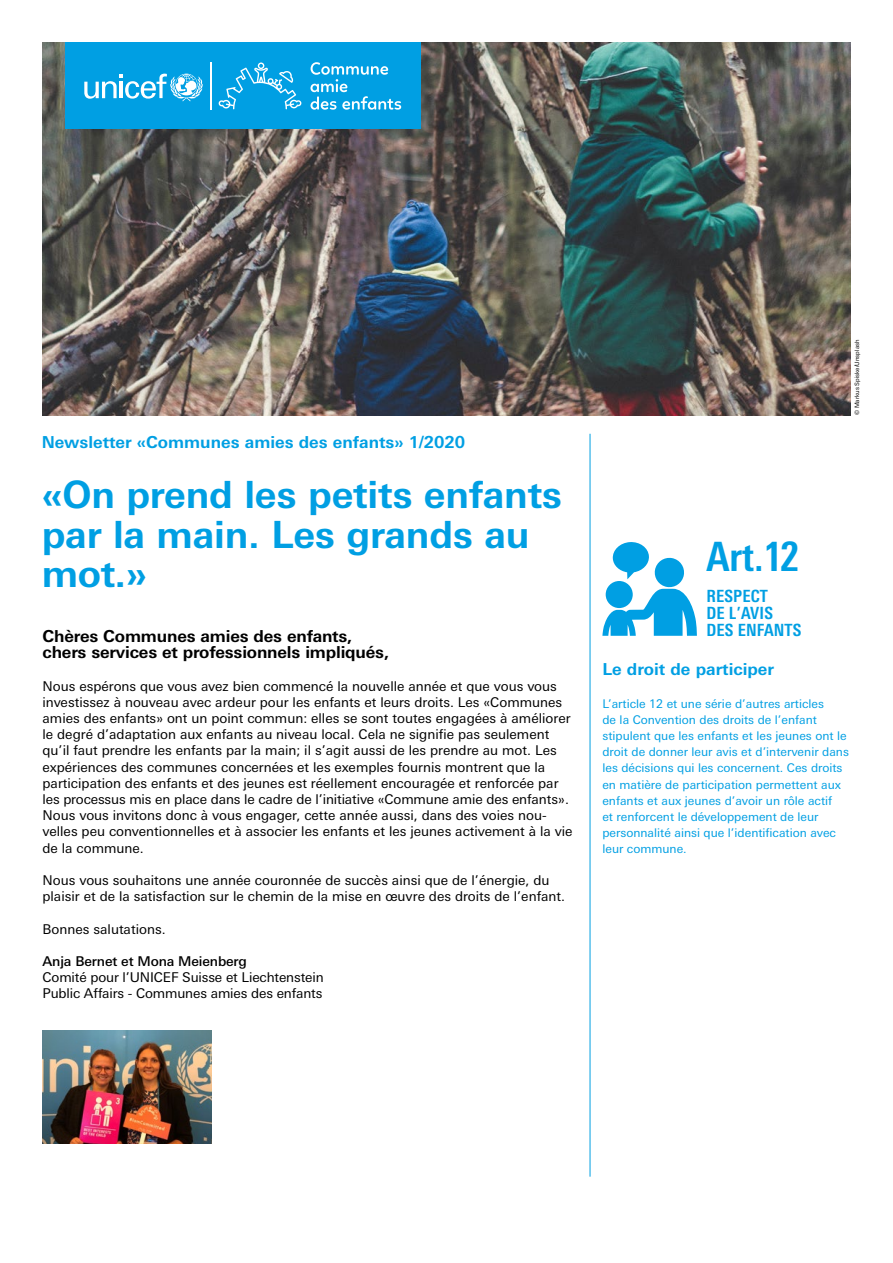
<style>
.page{position:relative;width:893px;height:1263px;background:#fff}
.page>*{position:absolute;margin:0;border:0;box-sizing:border-box;transform-origin:0 0}
.t1{font:700 condensed 40.35px "Univers Next Pro";color:#009fe3}
.t2{font:700 37.5px/39.5px "Univers Next Pro";letter-spacing:-.005em;color:#009fe3}
.t3{font:700 condensed 16.8px/16.8px "Univers Next Pro";letter-spacing:.01em;color:#009fe3}
.t4{font:700 16.5px/16.2px "Univers Next Pro";letter-spacing:-.01em;color:#000}
.t5{font:700 16.5px "Univers Next Pro";color:#009fe3}
.t6{font:13.5px/16.2px "Univers Next Pro";color:#000}
.t7{font:500 13.5px "Univers Next Pro";letter-spacing:-.01em;color:#000}
.t8{font:12px/16.2px "Univers Next Pro";color:#009fe3}
.t9{font:6px "Univers Next Pro";color:#000}
</style>
<div class="page">
<img style="left:43px;top:43px;width:807px;height:372px">
<hr style="left:590px;top:434px;width:1px;height:743px;background:#009fe3">
<svg style="left:602px;top:542px;width:95px;height:94px"></svg>
<img style="left:43px;top:1030px;width:168px;height:113px">
<div style="left:65px;top:43px;width:356px;height:86px;background:#009fe3"></div>
<svg style="left:84px;top:74px;width:119px;height:27px"></svg>
<svg style="left:219px;top:63px;width:83px;height:46px"></svg>
<hr style="left:210px;top:62px;width:1px;height:48px;background:#fff">
<svg style="left:310px;top:62px;width:91px;height:48px"></svg>
<p class="t5" style="left:42px;top:432px;width:425px">Newsletter «Communes amies des enfants» 1/2020</p>
<h2 class="t2" style="left:42px;top:475px;width:522px">«On prend les petits enfants par la main. Les grands au mot.»</h2>
<p class="t4" style="left:43px;top:628px;width:348px">Chères Communes amies des enfants, chers services et professionnels impliqués,</p>
<p class="t6" style="left:43px;top:678px;width:532px">Nous espérons que vous avez bien commencé la nouvelle année et que vous vous investissez à nouveau avec ardeur pour les enfants et leurs droits. Les «Communes amies des enfants» ont un point commun: elles se sont toutes engagées à améliorer le degré d’adaptation aux enfants au niveau local. Cela ne signifie pas seulement qu’il faut prendre les enfants par la main; il s’agit aussi de les prendre au mot. Les expériences des communes concernées et les exemples fournis montrent que la participation des enfants et des jeunes est réellement encouragée et renforcée par les processus mis en place dans le cadre de l’initiative «Commune amie des enfants».<br>Nous vous invitons donc à vous engager, cette année aussi, dans des voies nou&shy;velles peu conventionnelles et à associer les enfants et les jeunes activement à la vie de la commune.</p>
<p class="t6" style="left:43px;top:872px;width:524px">Nous vous souhaitons une année couronnée de succès ainsi que de l’énergie, du plaisir et de la satisfaction sur le chemin de la mise en œuvre des droits de l’enfant.</p>
<p class="t6" style="left:43px;top:921px;width:125px">Bonnes salutations.</p>
<p class="t7" style="left:43px;top:953px;width:206px">Anja Bernet et Mona Meienberg</p>
<p class="t6" style="left:43px;top:969px;width:283px">Comité pour l’UNICEF Suisse et Liechtenstein<br>Public Affairs - Communes amies des enfants</p>
<h1 class="t1" style="left:706px;top:533px;width:94px">Art.12</h1>
<p class="t3" style="left:706px;top:588px;width:96px">RESPECT<br>DE L’AVIS<br>DES ENFANTS</p>
<p class="t9" style="left:854px;top:415px;width:77px;rotate:-90deg">© Markus Spiske/Unsplash</p>
<p class="t5" style="left:602px;top:659px;width:173px">Le droit de participer</p>
<p class="t8" style="left:602px;top:695px;width:248px">L’article 12 et une série d’autres articles<br>de la Convention des droits de l’enfant stipulent que les enfants et les jeunes ont le droit de donner leur avis et d’intervenir dans les décisions qui les concernent. Ces droits en matière de participation permettent aux enfants et aux jeunes d’avoir un rôle actif<br>et renforcent le développement de leur personnalité ainsi que l’identification avec leur commune.</p>
</div>
